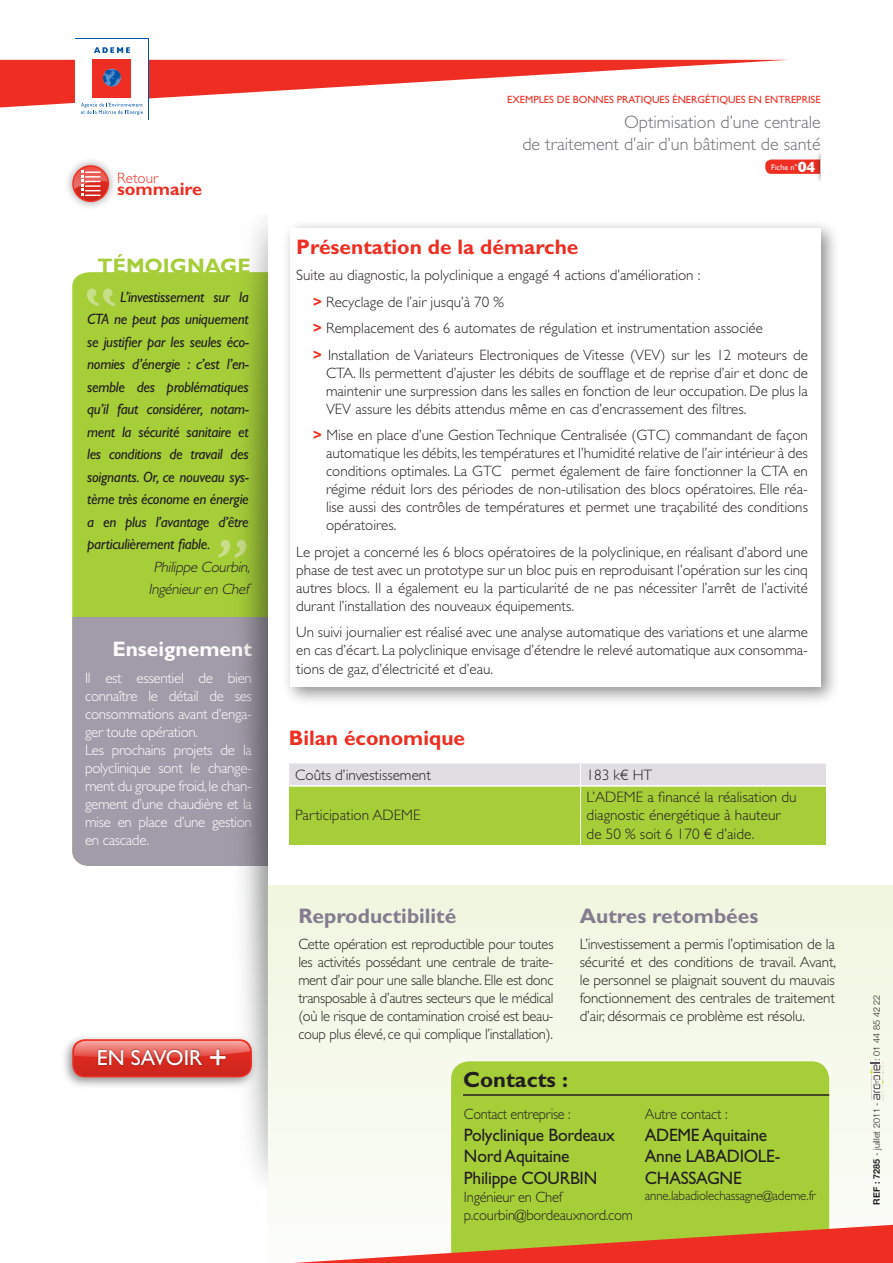
<style>
.page{position:relative;width:893px;height:1263px;background:#fff}
.page>*{position:absolute;margin:0;border:0;box-sizing:border-box;transform-origin:0 0}
.t1{font:italic 75px "Gill Sans Std";color:#c8de88}
.t2{font:700 22.05px "Gill Sans Std";color:#231f20}
.t3{font:21.75px "Gill Sans Std";letter-spacing:-.02em;color:#fff}
.t4{font:700 21px "Gill Sans Std";color:#ee2e22}
.t5{font:700 21px "Gill Sans Std";color:#847c8f}
.t6{font:700 21px "Gill Sans Std";color:#fff}
.t7{font:700 21px "Gill Sans Std";color:#a6ce39}
.t8{font:18px/21.6px "Gill Sans Std";letter-spacing:-.015em;color:#231f20}
.t9{font:300 18px/21.6px "Gill Sans Std";color:#6c6d70;text-align:right}
.t10{font:700 18px "Gill Sans Std";color:#ee2e22}
.t11{font:300 15.15px/18.1px "Gill Sans Std";color:#231f20}
.t12{font:300 15px/18px "Gill Sans Std";color:#231f20;text-align:justify}
.t13{font:italic 15px/22.5px "Gill Sans Std";letter-spacing:-.02em;color:#231f20;text-align:justify}
.t14{font:300 15px/18px "Gill Sans Std";letter-spacing:-.02em;color:#fff}
.t15{font:italic 300 15px/22.5px "Gill Sans Std";color:#231f20;text-align:center}
.t16{font:300 15px "Gill Sans Std";letter-spacing:-.02em;color:#231f20;scale:.95 1}
.t17{font:300 15px "Gill Sans Std";color:#ee2e22}
.t18{font:300 13.5px "Gill Sans Std";letter-spacing:-.015em;color:#231f20;scale:.96 1}
.t19{font:10.5px "Gill Sans Std";color:#ee2e22}
.t20{font:300 9px "Helvetica Neue";color:#231f20}
.t21{font:8.1px "Gill Sans";color:#fff}
.s1{font-size:32.7px}
.s2{font-weight:700;font-size:15.15px}
.s3{font-weight:700;color:#ee2e22}
.s4{font-weight:700}
</style>
<div class="page">
<div style="left:72px;top:272px;width:143px;height:345px;background:#a6ce39"></div>
<div style="left:72px;top:617px;width:204px;height:249px;background:#a29ba9"></div>
<img style="left:215px;top:220px;width:53px;height:976px">
<div style="left:268px;top:207px;width:21px;height:1018px;background:#fff"></div>
<div style="left:93px;top:59px;width:38px;height:38px;background:#ee2e22"></div>
<svg style="left:94px;top:47px;width:36px;height:6px"></svg>
<svg style="left:0;top:60px;width:784px;height:55px"></svg>
<div style="left:60px;top:1033px;width:198px;height:56px;background:#231f20;opacity:.5"></div>
<div style="left:72px;top:1039px;width:180px;height:38px;border:2px solid #ee2e22;border-radius:12px"></div>
<svg style="left:73px;top:1040px;width:178px;height:36px;background:#e05048"></svg>
<div style="left:97px;top:1048px;width:130px;height:19px;background:#231f20;opacity:.5"></div>
<div style="left:281px;top:219px;width:559px;height:486px;background:#231f20;opacity:.5"></div>
<div style="left:290px;top:228px;width:531px;height:458px;background:#fff"></div>
<div style="left:268px;top:885px;width:625px;height:378px;background:linear-gradient(to bottom,#f0f6df,#fcfdfa)"></div>
<div style="left:289px;top:786px;width:292px;height:59px;background:#a6ce39"></div>
<div style="left:581px;top:786px;width:245px;height:59px;background:#a6ce39"></div>
<div style="left:289px;top:763px;width:537px;height:22px;background:#e0dee3"></div>
<hr style="left:289px;top:785px;width:292px;height:2px;background:#fff">
<hr style="left:581px;top:785px;width:245px;height:2px;background:#fff">
<hr style="left:580px;top:787px;width:1px;height:58px;background:#fff">
<div style="left:451px;top:1061px;width:378px;height:164px;background:#a6ce39"></div>
<hr style="left:463px;top:1094px;width:366px;height:2px;background:#231f20">
<svg style="left:294px;top:1225px;width:599px;height:38px"></svg>
<svg style="left:870px;top:1062px;width:14px;height:38px"></svg>
<div style="left:765px;top:160px;width:65px;height:14px;background:#ee2e22;border-radius:6px"></div>
<div style="left:820px;top:158px;width:29px;height:17px;background:#fff"></div>
<img style="left:810px;top:153px;width:10px;height:28px">
<div style="left:63px;top:156px;width:54px;height:54px;background:#231f20;opacity:.5"></div>
<svg style="left:73px;top:166px;width:35px;height:35px"></svg>
<div style="left:72px;top:165px;width:37px;height:37px;border:2px solid #ee2e22;border-radius:50%"></div>
<svg style="left:74px;top:167px;width:34px;height:29px"></svg>
<svg style="left:87px;top:288px;width:28px;height:18px"></svg>
<p class="t17" style="left:117px;top:169px;width:42px">Retour</p>
<p class="t10" style="left:117px;top:178px;width:86px">sommaire</p>
<h3 class="t7" style="left:98px;top:253px;width:155px">TÉMOIGNAGE</h3>
<p class="t13" style="left:87px;top:285px;width:163px;text-indent:33px">L’investissement sur la CTA ne peut pas uniquement se justifier par les seules éco&shy;nomies d’énergie : c’est l’en&shy;semble des problématiques qu’il faut considérer, notam&shy;ment la sécurité sanitaire et les conditions de travail des soignants. Or, ce nouveau sys&shy;tème très économe en énergie a en plus l’avantage d’être particulièrement fiable.</p>
<p class="t15" style="left:149px;top:555px;width:106px">Philippe Courbin,<br>Ingénieuren Chef</p>
<h1 class="t1" style="left:214px;top:523px;width:32px">”</h1>
<h3 class="t6" style="left:112px;top:637px;width:141px">Enseignement</h3>
<p class="t14" style="left:85px;top:669px;width:168px">Il est essentiel de bien connaître le détail de ses consommations avant d’enga&shy;ger toute opération.<br>Les prochains projets de la polyclinique sont le change&shy;ment du groupe froid, le chan&shy;gement d’une chaudière et la mise en place d’une gestion en cascade.</p>
<h3 class="t3" style="left:97px;top:1045px;width:132px">EN SAVOIR <span class="s1">+</span></h3>
<p class="t19" style="left:507px;top:94px;width:271px">EXEMPLES DE BonneS pratiques énergétiques EN ENTR</p>
<p class="t19" style="left:791px;top:94px;width:31px">EPRISE</p>
<p class="t9" style="left:522px;top:112px;width:300px">Optimisation d’une centrale<br>de traitement d’air d’un bâtiment de santé</p>
<p class="t21" style="left:771px;top:162px;width:46px">Fiche n°<span class="s2">04</span></p>
<h3 class="t4" style="left:296px;top:234px;width:284px">Présentation de la démarche</h3>
<p class="t12" style="left:313px;top:262px;width:496px;line-height:26.5px;text-align:left;text-indent:-17px">Suite au diagnostic, la polyclinique a engagé 4 actions d’amélioration :<br><span class="s3">&gt;</span> Recyclage de l’air jusqu’à 70 %<br><span class="s3">&gt;</span> Remplacement des 6 automates de régulation et instrumentation associée<br><span class="s3">&gt;</span> Installation de Variateurs Electroniques de Vitesse (VEV) sur les 12 moteurs de</p>
<p class="t12" style="left:326px;top:364px;width:483px">CTA. Ils permettent d’ajuster les débits de soufflage et de reprise d’air et donc de maintenir une surpression dans les salles en fonction de leur occupation. De plus la VEV assure les débits attendus même en cas d’encrassement des filtres.</p>
<p class="t12" style="left:326px;top:427px;width:483px;text-indent:-13px"><span class="s3">&gt;</span> Mise en place d’une Gestion Technique Centralisée (GTC) commandant de façon automatique les débits, les températures et l’humidité relative de l’air intérieur à des conditions optimales. La GTC permet également de faire fonctionner la CTA en régime réduit lors des périodes de non-utilisation des blocs opératoires. Elle réa&shy;lise aussi des contrôles de températures et permet une traçabilité des conditions opératoires.</p>
<p class="t12" style="left:296px;top:543px;width:513px">Le projet a concerné les 6 blocs opératoires de la polyclinique, en réalisant d’abord une phase de test avec un prototype sur un bloc puis en reproduisant l’opération sur les cinq autres blocs. Il a également eu la particularité de ne pas nécessiter l’arrêt de l’activité durant l’installation des nouveaux équipements.</p>
<p class="t12" style="left:296px;top:624px;width:513px">Un suivi journalier est réalisé avec une analyse automatique des variations et une alarme en cas d’écart. La polyclinique envisage d’étendre le relevé automatique aux consomma&shy;tions de gaz, d’électricité et d’eau.</p>
<h3 class="t4" style="left:289px;top:726px;width:178px">Bilan économique</h3>
<p class="t11" style="left:295px;top:766px;width:137px">Coûts d’investissement</p>
<p class="t11" style="left:587px;top:766px;width:67px">183 k€ HT</p>
<p class="t11" style="left:295px;top:806px;width:127px">Participation ADEME</p>
<p class="t11" style="left:587px;top:788px;width:212px">L’ADEME a financé la réalisation du diagnostic énergétique à hauteur de 50 % soit 6 170 € d’aide.</p>
<h3 class="t5" style="left:298px;top:903px;width:160px">Reproductibilité</h3>
<p class="t12" style="left:298px;top:935px;width:257px">Cette opération est reproductible pour toutes les activités possédant une centrale de traite&shy;ment d’air pour une salle blanche. Elle est donc transposable à d’autres secteurs que le médical (où le risque de contamination croisé est beau&shy;coup plus élevé, ce qui complique l’installation).</p>
<h3 class="t5" style="left:580px;top:903px;width:180px">Autres retombées</h3>
<p class="t12" style="left:580px;top:935px;width:258px">L’investissement a permis l’optimisation de la sécurité et des conditions de travail. Avant, le personnel se plaignait souvent du mauvais fonctionnement des centrales de traitement d’air, désormais ce problème est résolu.</p>
<h2 class="t2" style="left:463px;top:1066px;width:107px">Contacts :</h2>
<p class="t16" style="left:464px;top:1105px;width:114px">Contact entreprise :</p>
<p class="t8" style="left:464px;top:1124px;width:152px">Polyclinique Bordeaux<br>Nord Aquitaine<br>Philippe Courbin</p>
<p class="t12" style="left:464px;top:1188px;width:170px">Ingénieur en Chef p.courbin@bordeauxnord.com</p>
<p class="t12" style="left:645px;top:1105px;width:84px">Autre contact :</p>
<p class="t8" style="left:645px;top:1124px;width:137px">ADEME Aquitaine<br>Anne LABADIOLE-<br>CHASSAGNE</p>
<p class="t18" style="left:645px;top:1188px;width:180px">anne.labadiolechassagne@ademe.fr</p>
<p class="t20" style="left:871px;top:1061px;width:68px;rotate:-90deg">: 01 44 85 42 22</p>
<p class="t20" style="left:871px;top:1204px;width:104px;rotate:-90deg"><span class="s4">REF : 7285</span> - juillet 2011 -</p>
</div>
